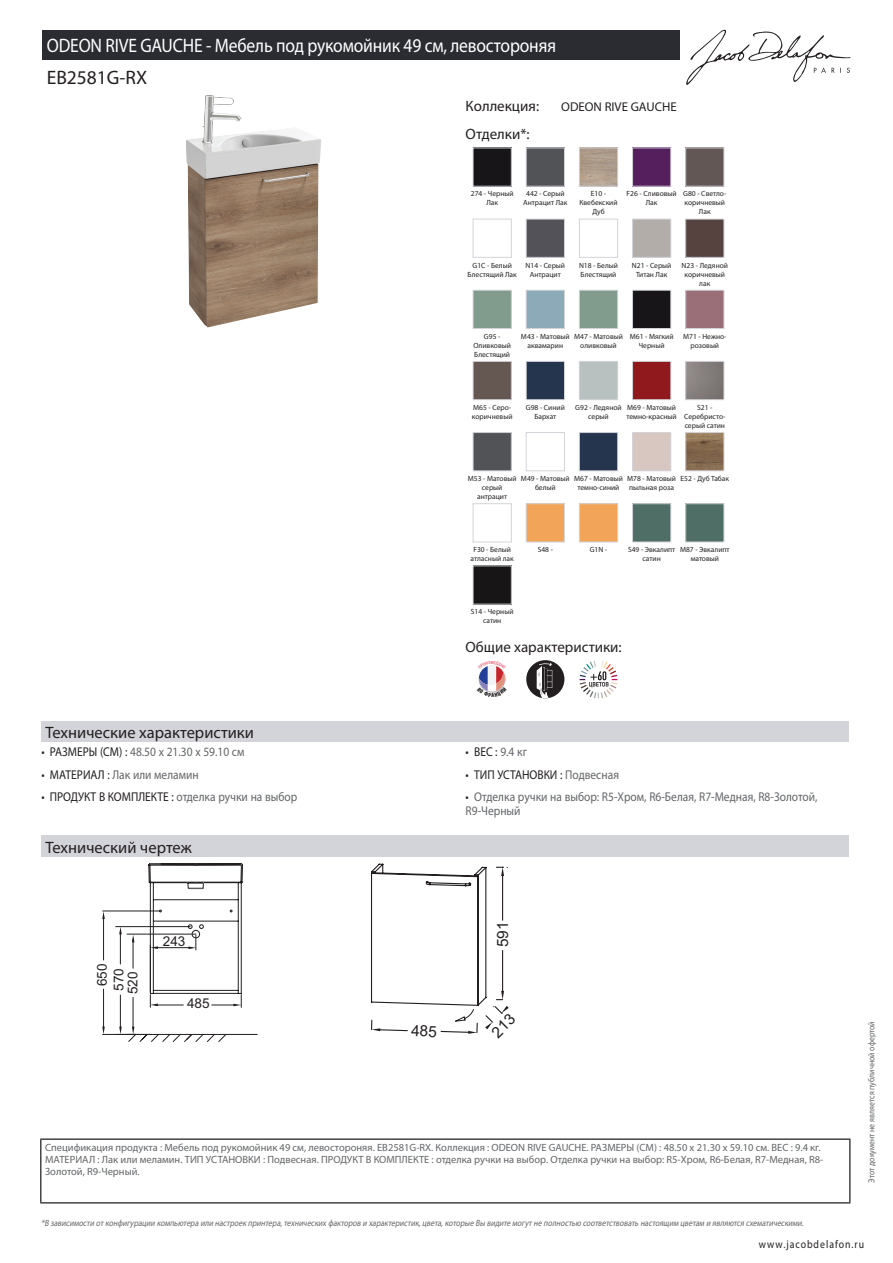
<style>
.page{position:relative;width:893px;height:1263px;background:#fff}
.page>*{position:absolute;margin:0;border:0;box-sizing:border-box;transform-origin:0 0}
.t1{font:19.5px "Myriad Pro";letter-spacing:-.01em;color:#fff;scale:.9 1}
.t2{font:19.5px "Myriad Pro";color:#231f20}
.t3{font:16.5px "Myriad Pro";color:#231f20}
.t4{font:15.45px "Arial";color:#231f20}
.t5{font:15px "Myriad Pro";color:#231f20}
.t6{font:13.5px "Arial";color:#231f20}
.t7{font:12.75px/13.5px "Myriad Pro";color:#626568;scale:.9 1}
.t8{font:12.75px "Myriad Pro";color:#231f20;scale:.9 1}
.t9{font:12.75px "Myriad Pro";color:#231f20}
.t10{font:11.25px "Myriad Pro";letter-spacing:.1em;color:#231f20;scale:.87 1}
.t11{font:10.5px/12px "Myriad Pro";color:#626568}
.t12{font:italic 9px "Myriad Pro";color:#626568;scale:.87 1}
.t13{font:9px "Myriad Pro";color:#626568;scale:.87 1}
.t14{font:7.5px/9px "Myriad Pro";color:#231f20;text-align:center}
.s1{color:#231f20}
.s2{color:#626568}
</style>
<div class="page">
<svg style="left:686px;top:30px;width:164px;height:55px"></svg>
<img style="left:186px;top:95px;width:135px;height:232px">
<img style="left:475px;top:150px;width:35px;height:35px">
<div style="left:473px;top:148px;width:39px;height:39px;border:1px solid #d3d4da"></div>
<img style="left:528px;top:150px;width:35px;height:35px">
<div style="left:526px;top:148px;width:39px;height:39px;border:1px solid #d3d4da"></div>
<img style="left:581px;top:150px;width:35px;height:35px">
<div style="left:579px;top:148px;width:39px;height:39px;border:1px solid #d3d4da"></div>
<img style="left:634px;top:150px;width:35px;height:35px">
<div style="left:632px;top:148px;width:39px;height:39px;border:1px solid #d3d4da"></div>
<img style="left:687px;top:150px;width:35px;height:35px">
<div style="left:685px;top:148px;width:39px;height:39px;border:1px solid #d3d4da"></div>
<div style="left:473px;top:219px;width:39px;height:39px;border:1px solid #d3d4da"></div>
<img style="left:528px;top:221px;width:35px;height:35px">
<div style="left:526px;top:219px;width:39px;height:39px;border:1px solid #d3d4da"></div>
<div style="left:579px;top:219px;width:39px;height:39px;border:1px solid #d3d4da"></div>
<div style="left:632px;top:219px;width:39px;height:39px;border:1px solid #d3d4da"></div>
<img style="left:687px;top:221px;width:35px;height:35px">
<div style="left:685px;top:219px;width:39px;height:39px;border:1px solid #d3d4da"></div>
<div style="left:473px;top:290px;width:39px;height:39px;border:1px solid #d3d4da"></div>
<div style="left:526px;top:290px;width:39px;height:39px;border:1px solid #d3d4da"></div>
<div style="left:579px;top:290px;width:39px;height:39px;border:1px solid #d3d4da"></div>
<img style="left:634px;top:292px;width:35px;height:35px">
<div style="left:632px;top:290px;width:39px;height:39px;border:1px solid #d3d4da"></div>
<div style="left:685px;top:290px;width:39px;height:39px;border:1px solid #d3d4da"></div>
<img style="left:475px;top:363px;width:35px;height:35px">
<div style="left:473px;top:361px;width:39px;height:39px;border:1px solid #d3d4da"></div>
<img style="left:528px;top:363px;width:35px;height:35px">
<div style="left:526px;top:361px;width:39px;height:39px;border:1px solid #d3d4da"></div>
<div style="left:579px;top:361px;width:39px;height:39px;border:1px solid #d3d4da"></div>
<img style="left:634px;top:363px;width:35px;height:35px">
<div style="left:632px;top:361px;width:39px;height:39px;border:1px solid #d3d4da"></div>
<div style="left:685px;top:361px;width:39px;height:39px;border:1px solid #d3d4da"></div>
<img style="left:475px;top:434px;width:35px;height:35px">
<div style="left:473px;top:432px;width:39px;height:39px;border:1px solid #d3d4da"></div>
<div style="left:526px;top:432px;width:39px;height:39px;border:1px solid #d3d4da"></div>
<img style="left:581px;top:434px;width:35px;height:35px">
<div style="left:579px;top:432px;width:39px;height:39px;border:1px solid #d3d4da"></div>
<div style="left:632px;top:432px;width:39px;height:39px;border:1px solid #d3d4da"></div>
<img style="left:687px;top:434px;width:35px;height:35px">
<div style="left:685px;top:432px;width:39px;height:39px;border:1px solid #d3d4da"></div>
<div style="left:473px;top:503px;width:39px;height:39px;border:1px solid #d3d4da"></div>
<img style="left:528px;top:505px;width:35px;height:35px">
<div style="left:526px;top:503px;width:39px;height:39px;border:1px solid #d3d4da"></div>
<img style="left:581px;top:505px;width:35px;height:35px">
<div style="left:579px;top:503px;width:39px;height:39px;border:1px solid #d3d4da"></div>
<img style="left:634px;top:505px;width:35px;height:35px">
<div style="left:632px;top:503px;width:39px;height:39px;border:1px solid #d3d4da"></div>
<img style="left:687px;top:505px;width:35px;height:35px">
<div style="left:685px;top:503px;width:39px;height:39px;border:1px solid #d3d4da"></div>
<img style="left:475px;top:567px;width:35px;height:35px">
<div style="left:526px;top:660px;width:38px;height:38px;background:#231f20;border-radius:19px"></div>
<svg style="left:537px;top:662px;width:15px;height:36px"></svg>
<svg style="left:580px;top:660px;width:37px;height:38px"></svg>
<div style="left:41px;top:721px;width:808px;height:21px;background:#d3d4da"></div>
<div style="left:41px;top:836px;width:808px;height:21px;background:#d3d4da"></div>
<svg style="left:102px;top:863px;width:156px;height:179px"></svg>
<div style="left:43px;top:30px;width:637px;height:30px;background:#2a2c32"></div>
<hr style="left:40px;top:1138px;width:810px;height:2px;background:#040503">
<hr style="left:40px;top:1140px;width:1px;height:62px;background:#040503">
<hr style="left:849px;top:1140px;width:1px;height:62px;background:#040503">
<hr style="left:40px;top:1202px;width:810px;height:1px;background:#040503">
<svg style="left:478px;top:665px;width:28px;height:28px"></svg>
<svg style="left:371px;top:863px;width:138px;height:171px"></svg>
<h1 class="t1" style="left:47px;top:33px;width:567px">ODEON RIVE GAUCHE - Мебель под рукомойник 49 см, левостороняя</h1>
<h1 class="t2" style="left:47px;top:66px;width:102px">EB2581G-RX</h1>
<h3 class="t5" style="left:466px;top:96px;width:75px">Коллекция:</h3>
<h3 class="t9" style="left:561px;top:99px;width:117px">ODEON RIVE GAUCHE</h3>
<h3 class="t5" style="left:466px;top:125px;width:66px">Отделки*:</h3>
<p class="t14" style="left:471px;top:189px;width:44px">274 - Черный<br>Лак</p>
<p class="t14" style="left:523px;top:189px;width:46px">442 - Серый<br>Антрацит Лак</p>
<p class="t14" style="left:579px;top:189px;width:40px">E10 -<br>Квебекский<br>Дуб</p>
<p class="t14" style="left:627px;top:189px;width:52px">F26 - Сливовый<br>Лак</p>
<p class="t14" style="left:683px;top:189px;width:45px">G80 - Светло&shy;коричневый<br>Лак</p>
<p class="t14" style="left:468px;top:260px;width:51px">G1C - Белый<br>Блестящий Лак</p>
<p class="t14" style="left:526px;top:260px;width:41px">N14 - Серый<br>Антрацит</p>
<p class="t14" style="left:579px;top:260px;width:40px;text-align:left">N18 - Белый<br>Блестящий</p>
<p class="t14" style="left:632px;top:260px;width:41px">N21 - Серый<br>Титан Лак</p>
<p class="t14" style="left:682px;top:260px;width:48px">N23 - Ледяной коричневый лак</p>
<p class="t14" style="left:473px;top:332px;width:39px">G95 -<br>Оливковый<br>Блестящий</p>
<p class="t14" style="left:521px;top:332px;width:50px">M43 - Матовый аквамарин</p>
<p class="t14" style="left:574px;top:332px;width:50px">M47 - Матовый оливковый</p>
<p class="t14" style="left:630px;top:332px;width:45px">M61 - Мягкий<br>Черный</p>
<p class="t14" style="left:683px;top:332px;width:45px">M71 - Нежно&shy;розовый</p>
<p class="t14" style="left:472px;top:403px;width:42px;text-align:left">M65 - Серо&shy;коричневый</p>
<p class="t14" style="left:526px;top:403px;width:40px">G98 - Синий<br>Бархат</p>
<p class="t14" style="left:575px;top:403px;width:48px">G92 - Ледяной серый</p>
<p class="t14" style="left:627px;top:403px;width:52px;text-align:left">M69 - Матовый темно-красный</p>
<p class="t14" style="left:684px;top:403px;width:43px">S21 -<br>Серебристо&shy;серый сатин</p>
<p class="t14" style="left:468px;top:474px;width:50px">M53 - Матовый серый антрацит</p>
<p class="t14" style="left:521px;top:474px;width:50px">M49 - Матовый белый</p>
<p class="t14" style="left:574px;top:474px;width:50px">M67 - Матовый темно-синий</p>
<p class="t14" style="left:627px;top:474px;width:50px;text-align:left">M78 - Матовый пыльная роза</p>
<p class="t14" style="left:680px;top:474px;width:50px">E52 - Дуб Табак</p>
<p class="t14" style="left:471px;top:545px;width:45px">F30 - Белый атласный лак</p>
<p class="t14" style="left:538px;top:545px;width:17px">S48 -</p>
<p class="t14" style="left:590px;top:545px;width:19px">G1N -</p>
<p class="t14" style="left:628px;top:545px;width:49px">S49 - Эвкалипт сатин</p>
<p class="t14" style="left:680px;top:545px;width:51px">M87 - Эвкалипт матовый</p>
<p class="t14" style="left:471px;top:607px;width:44px">S14 - Черный сатин</p>
<h3 class="t5" style="left:466px;top:637px;width:158px">Общие характеристики:</h3>
<h2 class="t3" style="left:46px;top:722px;width:210px">Технические характеристики</h2>
<h3 class="t7" style="left:41px;top:745px;width:227px"><span class="s1">• РАЗМЕРЫ (СМ) :</span> 48.50 x 21.30 x 59.10 см</h3>
<h3 class="t8" style="left:466px;top:744px;width:70px">• ВЕС : <span class="s2">9.4 кг</span></h3>
<h3 class="t7" style="left:41px;top:767px;width:176px"><span class="s1">• МАТЕРИАЛ :</span> Лак или меламин</h3>
<h3 class="t8" style="left:466px;top:766px;width:172px">• ТИП УСТАНОВКИ : <span class="s2">Подвесная</span></h3>
<h3 class="t8" style="left:41px;top:789px;width:286px">• ПРОДУКТ В КОМПЛЕКТЕ : <span class="s2">отделка ручки на выбор</span></h3>
<h3 class="t7" style="left:466px;top:790px;width:393px"><span class="s1">•</span> Отделка ручки на выбор: R5-Хром, R6-Белая, R7-Медная, R8-Золотой,<br>R9-Черный</h3>
<h2 class="t3" style="left:46px;top:837px;width:148px">Технический чертеж</h2>
<h3 class="t6" style="left:93px;top:986px;width:24px;rotate:-90deg">650</h3>
<h3 class="t6" style="left:109px;top:991px;width:24px;rotate:-90deg">570</h3>
<h3 class="t6" style="left:123px;top:994px;width:24px;rotate:-90deg">520</h3>
<h3 class="t6" style="left:163px;top:932px;width:24px">243</h3>
<h3 class="t6" style="left:187px;top:994px;width:24px">485</h3>
<h3 class="t4" style="left:492px;top:947px;width:27px;rotate:-90deg">591</h3>
<p class="t11" style="left:45px;top:1141px;width:780px">Спецификация продукта : Мебель под рукомойник 49 см, левостороняя. EB2581G-RX. Коллекция : ODEON RIVE GAUCHE. РАЗМЕРЫ (СМ) : 48.50 x 21.30 x 59.10 см. ВЕС : 9.4 кг.<br>МАТЕРИАЛ : Лак или меламин. ТИП УСТАНОВКИ : Подвесная. ПРОДУКТ В КОМПЛЕКТЕ : отделка ручки на выбор. Отделка ручки на выбор: R5-Хром, R6-Белая, R7-Медная, R8-<br>Золотой, R9-Черный.</p>
<p class="t12" style="left:41px;top:1217px;width:880px">*В зависимости отконфигурации компьютера или настроек принтера,технических факторов и характеристик,цвета,которые Вы видите могутне полностью соответствовать настоящим цветам и являются схематическими.</p>
<p class="t13" style="left:866px;top:1183px;width:187px;rotate:-90deg">Этот документ не является публичной офертой</p>
<h3 class="t10" style="left:759px;top:1237px;width:122px">www.jacobdelafon.ru</h3>
</div>
